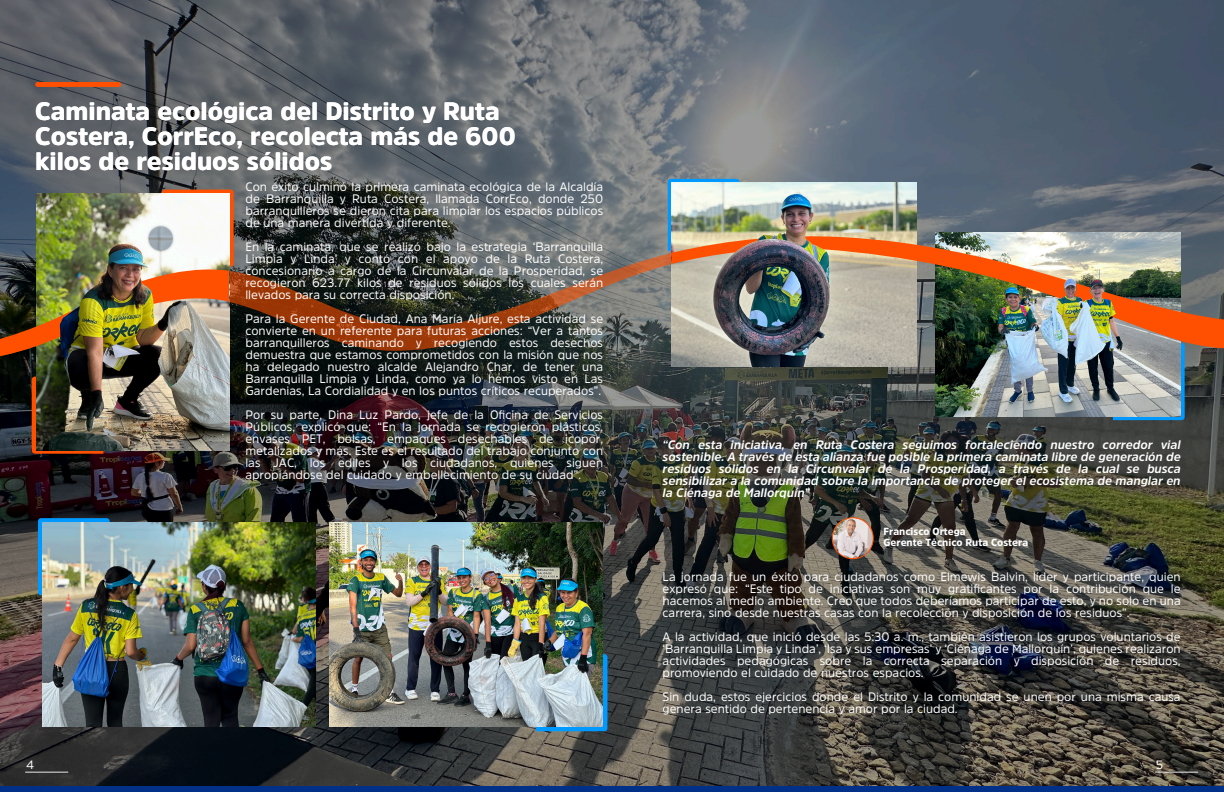
<style>
.page{position:relative;width:1224px;height:792px;background:#fff}
.page>*{position:absolute;margin:0;border:0;box-sizing:border-box;transform-origin:0 0}
.t1{font:900 25px/25px "Amsi Pro";color:#fff}
.t2{font:12.3px/12px "Amsi Pro";color:#fff;text-align:justify}
.t3{font:italic 700 12.3px/12px "Amsi Pro";color:#fff;text-align:justify}
.t4{font:12px "Amsi Pro";color:#fff}
.t5{font:900 10.2px/11px "Amsi Pro";color:#fff}
</style>
<div class="page">
<img style="left:0;top:0;width:1224px;height:787px">
<div style="left:0;top:787px;width:1224px;height:5px;background:#003087"></div>
<hr style="left:25px;top:772px;width:43px;height:1px;background:#fff">
<hr style="left:1155px;top:772px;width:43px;height:1px;background:#fff">
<div style="left:35px;top:82px;width:86px;height:5px;background:#fe5000;border-radius:2px"></div>
<svg style="left:0;top:237px;width:1224px;height:121px"></svg>
<svg style="left:32px;top:377px;width:71px;height:77px"></svg>
<img style="left:37px;top:194px;width:192px;height:256px">
<svg style="left:38px;top:518px;width:72px;height:77px"></svg>
<img style="left:43px;top:522px;width:272px;height:205px">
<svg style="left:536px;top:654px;width:71px;height:77px"></svg>
<img style="left:330px;top:522px;width:272px;height:205px">
<img style="left:832px;top:518px;width:41px;height:41px">
<div style="left:831px;top:517px;width:42px;height:42px;border:1px solid #fe5000;border-radius:50%"></div>
<img style="left:671px;top:183px;width:245px;height:183px">
<img style="left:935px;top:233px;width:245px;height:183px">
<img style="left:0;top:309px;width:75px;height:49px">
<svg style="left:141px;top:190px;width:93px;height:114px"></svg>
<img style="left:668px;top:179px;width:90px;height:85px">
<svg style="left:1074px;top:283px;width:19px;height:19px"></svg>
<img style="left:805px;top:236px;width:261px;height:62px">
<img style="left:1101px;top:292px;width:123px;height:128px">
<h1 class="t1" style="left:35px;top:98px;width:482px">Caminata ecológica del Distrito y Ruta<br>Costera, CorrEco, recolecta más de 600 kilos de residuos sólidos</h1>
<p class="t2" style="left:245px;top:180px;width:359px">Con éxito culminó la primera caminata ecológica de la Alcaldía de Barranquilla y Ruta Costera, llamada CorrEco, donde 250 barranquilleros se dieron cita para limpiar los espacios públicos de una manera divertida y diferente.</p>
<p class="t2" style="left:245px;top:240px;width:359px">En la caminata, que se realizó bajo la estrategia ‘Barranquilla Limpia y Linda’ y contó con el apoyo de la Ruta Costera, concesionario a cargo de la Circunvalar de la Prosperidad, se recogieron 623.77 kilos de residuos sólidos los cuales serán llevados para su correcta disposición.</p>
<p class="t2" style="left:245px;top:312px;width:359px">Para la Gerente de Ciudad, Ana María Aljure, esta actividad se convierte en un referente para futuras acciones: “Ver a tantos barranquilleros caminando y recogiendo estos desechos demuestra que estamos comprometidos con la misión que nos ha delegado nuestro alcalde Alejandro Char, de tener una Barranquilla Limpia y Linda, como ya lo hemos visto en Las Gardenias, La Cordialidad y en los puntos críticos recuperados”.</p>
<p class="t2" style="left:245px;top:408px;width:359px">Por su parte, Dina Luz Pardo, jefe de la Oficina de Servicios Públicos, explicó que: “En la jornada se recogieron plásticos, envases PET, bolsas, empaques desechables de icopor, metalizados y más. Este es el resultado del trabajo conjunto con las JAC, los ediles y los ciudadanos, quienes siguen apropiándose del cuidado y embellecimiento de su ciudad”.</p>
<p class="t3" style="left:662px;top:439px;width:519px">“Con esta iniciativa, en Ruta Costera seguimos fortaleciendo nuestro corredor vial sostenible. A través de esta alianza fue posible la primera caminata libre de generación de residuos sólidos en la Circunvalar de la Prosperidad, a través de la cual se busca sensibilizar a la comunidad sobre la importancia de proteger el ecosistema de manglar en la Ciénaga de Mallorquín”</p>
<p class="t5" style="left:883px;top:526px;width:146px">Francisco Ortega<br>Gerente Técnico Ruta Costera</p>
<p class="t2" style="left:662px;top:571px;width:519px">La jornada fue un éxito para ciudadanos como Elmewis Balvin, líder y participante, quien expresó que: “Este tipo de iniciativas son muy gratificantes por la contribución que le hacemos al medio ambiente. Creo que todos deberíamos participar de esto, y no solo en una carrera, sino desde nuestras casas con la recolección y disposición de los residuos”.</p>
<p class="t2" style="left:662px;top:631px;width:519px">A la actividad, que inició desde las 5:30 a. m., también asistieron los grupos voluntarios de ‘Barranquilla Limpia y Linda’, ‘Isa y sus empresas’ y ‘Ciénaga de Mallorquín’, quienes realizaron actividades pedagógicas sobre la correcta separación y disposición de residuos, promoviendo el cuidado de nuestros espacios.</p>
<p class="t2" style="left:662px;top:691px;width:519px">Sin duda, estos ejercicios donde el Distrito y la comunidad se unen por una misma causa genera sentido de pertenencia y amor por la ciudad.</p>
<p class="t4" style="left:26px;top:756px;width:9px">4</p>
<p class="t4" style="left:1156px;top:756px;width:9px">5</p>
</div>
